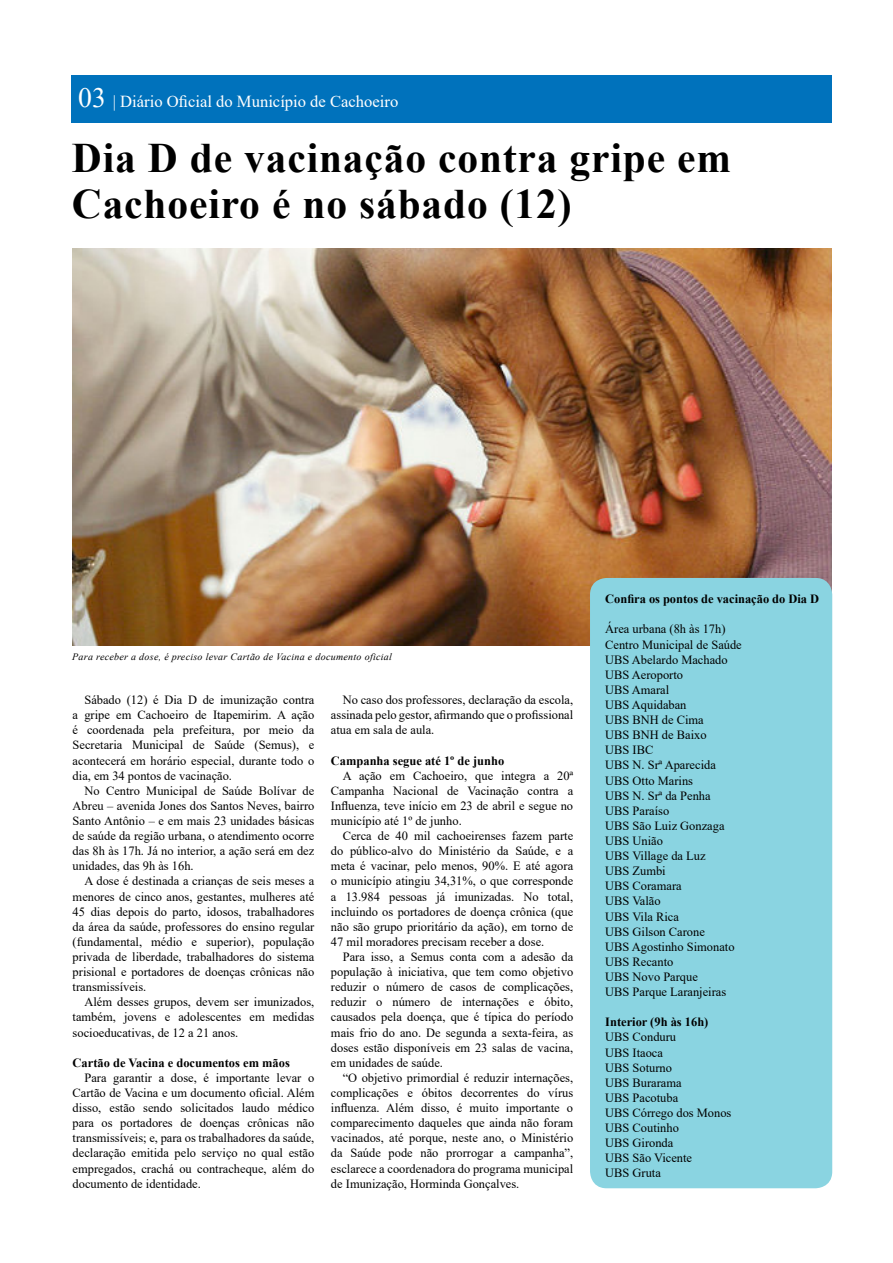
<style>
.page{position:relative;width:893px;height:1263px;background:#fff}
.page>*{position:absolute;margin:0;border:0;box-sizing:border-box;transform-origin:0 0}
.t1{font:700 42px/46.2px "Times New Roman";letter-spacing:.02em;color:#000}
.t2{font:16.8px "Times New Roman";color:#fff}
.t3{font:12.6px/15.1px "Times New Roman";color:#000;text-align:justify}
.t4{font:700 12.6px "Times New Roman";color:#000}
.t5{font:italic 9.75px "Times New Roman";letter-spacing:.03em;color:#000}
.s1{font-size:28.05px}
</style>
<div class="page">
<img style="left:72px;top:249px;width:759px;height:396px">
<div style="left:590px;top:578px;width:242px;height:610px;background:#8ad4e1;border-radius:17px"></div>
<div style="left:72px;top:75px;width:760px;height:47px;background:#0072bc"></div>
<h2 class="t2" style="left:78px;top:90px;width:322px"><span class="s1">03</span> | Diário Oficial do Município de Cachoeiro</h2>
<h1 class="t1" style="left:72px;top:134px;width:661px">Dia D de vacinação contra gripe em<br>Cachoeiro é no sábado (12)</h1>
<p class="t5" style="left:72px;top:650px;width:321px">Para receber a dose, é preciso levar Cartão de Vacina e documento oficial</p>
<p class="t3" style="left:73px;top:692px;width:243px;text-indent:12px">Sábado (12) é Dia D de imunização contra a gripe em Cachoeiro de Itapemirim. A ação é coordenada pela prefeitura, por meio da Secretaria Municipal de Saúde (Semus), e acontecerá em horário especial, durante todo o dia, em 34 pontos de vacinação.</p>
<p class="t3" style="left:73px;top:783px;width:243px;text-indent:12px">No Centro Municipal de Saúde Bolívar de Abreu – avenida Jones dos Santos Neves, bairro Santo Antônio – e em mais 23 unidades básicas de saúde da região urbana, o atendimento ocorre das 8h às 17h. Já no interior, a ação será em dez unidades, das 9h às 16h.</p>
<p class="t3" style="left:73px;top:873px;width:243px;text-indent:12px">A dose é destinada a crianças de seis meses a menores de cinco anos, gestantes, mulheres até 45 dias depois do parto, idosos, trabalhadores da área da saúde, professores do ensino regular (fundamental, médio e superior), população privada de liberdade, trabalhadores do sistema prisional e portadores de doenças crônicas não transmissíveis.</p>
<p class="t3" style="left:73px;top:994px;width:243px;text-indent:12px">Além desses grupos, devem ser imunizados, também, jovens e adolescentes em medidas socioeducativas, de 12 a 21 anos.</p>
<p class="t4" style="left:73px;top:1053px;width:219px">Cartão de Vacina e documentos em mãos</p>
<p class="t3" style="left:73px;top:1070px;width:243px;text-indent:12px">Para garantir a dose, é importante levar o Cartão de Vacina e um documento oficial. Além disso, estão sendo solicitados laudo médico para os portadores de doenças crônicas não transmissíveis; e, para os trabalhadores da saúde, declaração emitida pelo serviço no qual estão empregados, crachá ou contracheque, além do documento de identidade.</p>
<p class="t3" style="left:331px;top:692px;width:244px;text-indent:12px">No caso dos professores, declaração da escola, assinada pelo gestor, afirmando que o profissional atua em sala de aula.</p>
<p class="t4" style="left:331px;top:751px;width:175px">Campanha segue até 1º de junho</p>
<p class="t3" style="left:331px;top:767px;width:244px;text-indent:12px">A ação em Cachoeiro, que integra a 20ª Campanha Nacional de Vacinação contra a Influenza, teve início em 23 de abril e segue no município até 1º de junho.</p>
<p class="t3" style="left:331px;top:828px;width:244px;text-indent:12px">Cerca de 40 mil cachoeirenses fazem parte do público-alvo do Ministério da Saúde, e a meta é vacinar, pelo menos, 90%. E até agora o município atingiu 34,31%, o que corresponde a 13.984 pessoas já imunizadas. No total, incluindo os portadores de doença crônica (que não são grupo prioritário da ação), em torno de 47 mil moradores precisam receber a dose.</p>
<p class="t3" style="left:331px;top:949px;width:244px;text-indent:12px">Para isso, a Semus conta com a adesão da população à iniciativa, que tem como objetivo reduzir o número de casos de complicações, reduzir o número de internações e óbito, causados pela doença, que é típica do período mais frio do ano. De segunda a sexta-feira, as doses estão disponíveis em 23 salas de vacina, em unidades de saúde.</p>
<p class="t3" style="left:331px;top:1070px;width:244px;text-indent:12px">“O objetivo primordial é reduzir internações, complicações e óbitos decorrentes do vírus influenza. Além disso, é muito importante o comparecimento daqueles que ainda não foram vacinados, até porque, neste ano, o Ministério da Saúde pode não prorrogar a campanha”, esclarece a coordenadora do programa municipal de Imunização, Horminda Gonçalves.</p>
<p class="t4" style="left:605px;top:590px;width:215px">Confira os pontos de vacinação do Dia D</p>
<p class="t3" style="left:605px;top:621px;width:138px;text-align:left">Área urbana (8h às 17h)<br>Centro Municipal de Saúde<br>UBS Abelardo Machado<br>UBS Aeroporto<br>UBS Amaral<br>UBS Aquidaban<br>UBS BNH de Cima<br>UBS BNH de Baixo<br>UBS IBC<br>UBS N. Srª Aparecida<br>UBS Otto Marins<br>UBS N. Srª da Penha<br>UBS Paraíso<br>UBS São Luiz Gonzaga<br>UBS União<br>UBS Village da Luz<br>UBS Zumbi<br>UBS Coramara<br>UBS Valão<br>UBS Vila Rica<br>UBS Gilson Carone<br>UBS Agostinho Simonato<br>UBS Recanto<br>UBS Novo Parque<br>UBS Parque Laranjeiras</p>
<p class="t4" style="left:605px;top:1013px;width:105px">Interior (9h às 16h)</p>
<p class="t3" style="left:605px;top:1029px;width:128px;text-align:left">UBS Conduru<br>UBS Itaoca<br>UBS Soturno<br>UBS Burarama<br>UBS Pacotuba<br>UBS Córrego dos Monos<br>UBS Coutinho<br>UBS Gironda<br>UBS São Vicente<br>UBS Gruta</p>
</div>
